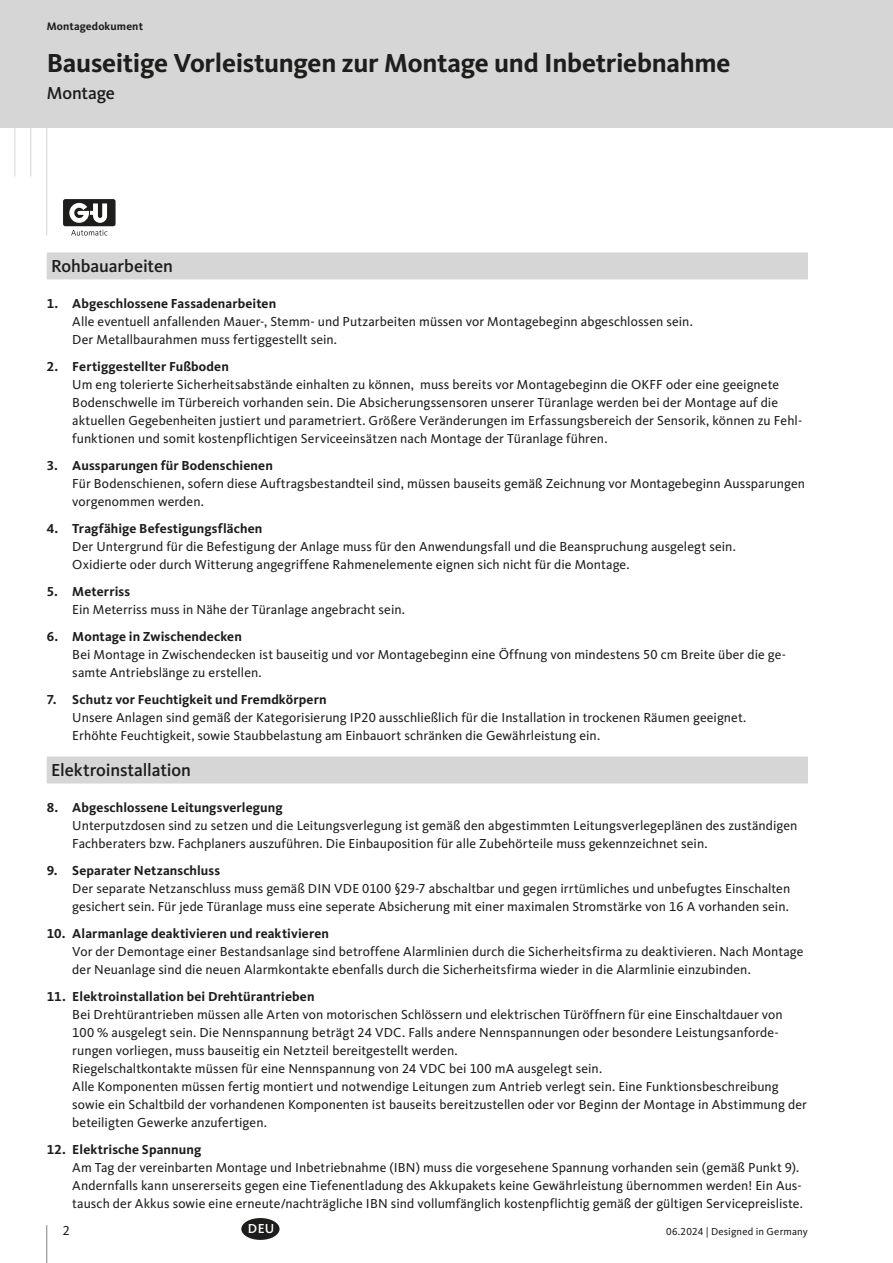
<style>
.page{position:relative;width:893px;height:1263px;background:#fff}
.page>*{position:absolute;margin:0;border:0;box-sizing:border-box;transform-origin:0 0}
.t1{font:700 27px "Kievit Pro";letter-spacing:-.01em;color:#1d1d1b}
.t2{font:500 18px "Kievit Pro";letter-spacing:-.005em;color:#1d1d1b}
.t3{font:13.5px/18px "Kievit Pro";letter-spacing:.005em;color:#1d1d1b}
.t4{font:700 13.5px "Kievit Pro";letter-spacing:.01em;color:#1d1d1b}
.t5{font:500 13.5px "Kievit Pro";color:#fff}
.t6{font:700 11.25px "Kievit Pro";letter-spacing:.01em;color:#1d1d1b}
.t7{font:10.5px "Kievit Pro";letter-spacing:.015em;color:#1d1d1b}
</style>
<div class="page">
<div style="left:0;top:0;width:893px;height:128px;background:#d6d6d6"></div>
<hr style="left:47px;top:128px;width:1px;height:108px;background:#d6d6d6">
<hr style="left:31px;top:128px;width:1px;height:48px;background:#d6d6d6">
<hr style="left:15px;top:128px;width:1px;height:48px;background:#d6d6d6">
<div style="left:63px;top:199px;width:53px;height:27px;background:#1d1d1b;border-radius:2px"></div>
<svg style="left:69px;top:203px;width:38px;height:20px"></svg>
<svg style="left:71px;top:230px;width:36px;height:6px"></svg>
<hr style="left:47px;top:1225px;width:1px;height:38px;background:#7d8382">
<div style="left:241px;top:1218px;width:39px;height:22px;background:#1d1d1b;border-radius:50%"></div>
<div style="left:47px;top:252px;width:761px;height:27px;background:#d6d6d6"></div>
<div style="left:47px;top:756px;width:761px;height:27px;background:#d6d6d6"></div>
<p class="t6" style="left:47px;top:19px;width:98px">Montagedokument</p>
<h1 class="t1" style="left:47px;top:46px;width:685px">Bauseitige Vorleistungen zur Montage und Inbetriebnahme</h1>
<h2 class="t2" style="left:47px;top:82px;width:70px">Montage</h2>
<h2 class="t2" style="left:51px;top:255px;width:123px">Rohbauarbeiten</h2>
<p class="t4" style="left:47px;top:295px;width:231px">1. Abgeschlossene Fassadenarbeiten</p>
<p class="t3" style="left:72px;top:312px;width:622px">Alle eventuell anfallenden Mauer-, Stemm- und Putzarbeiten müssen vor Montagebeginn abgeschlossen sein.<br>Der Metallbaurahmen muss fertiggestellt sein.</p>
<p class="t4" style="left:47px;top:358px;width:184px">2. Fertiggestellter Fußboden</p>
<p class="t3" style="left:72px;top:375px;width:731px">Um eng tolerierte Sicherheitsabstände einhalten zu können, muss bereits vor Montagebeginn die OKFF oder eine geeignete Bodenschwelle im Türbereich vorhanden sein. Die Absicherungssensoren unserer Türanlage werden bei der Montage auf die aktuellen Gegebenheiten justiert und parametriert. Größere Veränderungen im Erfassungsbereich der Sensorik, können zu Fehl&shy;funktionen und somit kostenpflichtigen Serviceeinsätzen nach Montage der Türanlage führen.</p>
<p class="t4" style="left:47px;top:457px;width:228px">3. Aussparungen für Bodenschienen</p>
<p class="t3" style="left:72px;top:474px;width:734px">Für Bodenschienen, sofern diese Auftragsbestandteil sind, müssen bauseits gemäß Zeichnung vor Montagebeginn Aussparungen vorgenommen werden.</p>
<p class="t4" style="left:47px;top:520px;width:217px">4. Tragfähige Befestigungsflächen</p>
<p class="t3" style="left:72px;top:537px;width:665px">Der Untergrund für die Befestigung der Anlage muss für den Anwendungsfall und die Beanspruchung ausgelegt sein.<br>Oxidierte oder durch Witterung angegriffene Rahmenelemente eignen sich nicht für die Montage.</p>
<p class="t4" style="left:47px;top:583px;width:85px">5. Meterriss</p>
<p class="t3" style="left:72px;top:600px;width:334px">Ein Meterriss muss in Nähe der Türanlage angebracht sein.</p>
<p class="t4" style="left:47px;top:628px;width:197px">6. Montage in Zwischendecken</p>
<p class="t3" style="left:72px;top:645px;width:715px">Bei Montage in Zwischendecken ist bauseitig und vor Montagebeginn eine Öffnung von mindestens 50 cm Breite über die ge&shy;samte Antriebslänge zu erstellen.</p>
<p class="t4" style="left:47px;top:691px;width:281px">7. Schutz vor Feuchtigkeit und Fremdkörpern</p>
<p class="t3" style="left:72px;top:708px;width:676px">Unsere Anlagen sind gemäß der Kategorisierung IP20 ausschließlich für die Installation in trockenen Räumen geeignet.<br>Erhöhte Feuchtigkeit, sowie Staubbelastung am Einbauort schränken die Gewährleistung ein.</p>
<h2 class="t2" style="left:51px;top:759px;width:142px">Elektroinstallation</h2>
<p class="t4" style="left:47px;top:799px;width:237px">8. Abgeschlossene Leitungsverlegung</p>
<p class="t3" style="left:72px;top:816px;width:727px">Unterputzdosen sind zu setzen und die Leitungsverlegung ist gemäß den abgestimmten Leitungsverlegeplänen des zuständigen<br>Fachberaters bzw. Fachplaners auszuführen. Die Einbauposition für alle Zubehörteile muss gekennzeichnet sein.</p>
<p class="t4" style="left:47px;top:862px;width:175px">9. Separater Netzanschluss</p>
<p class="t3" style="left:72px;top:879px;width:719px">Der separate Netzanschluss muss gemäß DIN VDE 0100 §29-7 abschaltbar und gegen irrtümliches und unbefugtes Einschalten gesichert sein. Für jede Türanlage muss eine seperate Absicherung mit einer maximalen Stromstärke von 16 A vorhanden sein.</p>
<p class="t4" style="left:47px;top:925px;width:284px">10. Alarmanlage deaktivieren und reaktivieren</p>
<p class="t3" style="left:72px;top:942px;width:733px">Vor der Demontage einer Bestandsanlage sind betroffene Alarmlinien durch die Sicherheitsfirma zu deaktivieren. Nach Montage der Neuanlage sind die neuen Alarmkontakte ebenfalls durch die Sicherheitsfirma wieder in die Alarmlinie einzubinden.</p>
<p class="t4" style="left:47px;top:988px;width:269px">11. Elektroinstallation bei Drehtürantrieben</p>
<p class="t3" style="left:72px;top:1005px;width:736px">Bei Drehtürantrieben müssen alle Arten von motorischen Schlössern und elektrischen Türöffnern für eine Einschaltdauer von 100 % ausgelegt sein. Die Nennspannung beträgt 24 VDC. Falls andere Nennspannungen oder besondere Leistungsanforde&shy;rungen vorliegen, muss bauseitig ein Netzteil bereitgestellt werden.<br>Riegelschaltkontakte müssen für eine Nennspannung von 24 VDC bei 100 mA ausgelegt sein.<br>Alle Komponenten müssen fertig montiert und notwendige Leitungen zum Antrieb verlegt sein. Eine Funktionsbeschreibung sowie ein Schaltbild der vorhandenen Komponenten ist bauseits bereitzustellen oder vor Beginn der Montage in Abstimmung der beteiligten Gewerke anzufertigen.</p>
<p class="t4" style="left:47px;top:1141px;width:156px">12. Elektrische Spannung</p>
<p class="t3" style="left:72px;top:1158px;width:732px">Am Tag der vereinbarten Montage und Inbetriebnahme (IBN) muss die vorgesehene Spannung vorhanden sein (gemäß Punkt 9).<br>Andernfalls kann unsererseits gegen eine Tiefenentladung des Akkupakets keine Gewährleistung übernommen werden! Ein Aus&shy;tausch der Akkus sowie eine erneute/nachträgliche IBN sind vollumfänglich kostenpflichtig gemäß der gültigen Servicepreisliste.</p>
<p class="t5" style="left:248px;top:1221px;width:28px">DEU</p>
<p class="t3" style="left:63px;top:1221px;width:9px">2</p>
<p class="t7" style="left:666px;top:1225px;width:143px">06.2024 | Designed in Germany</p>
</div>
